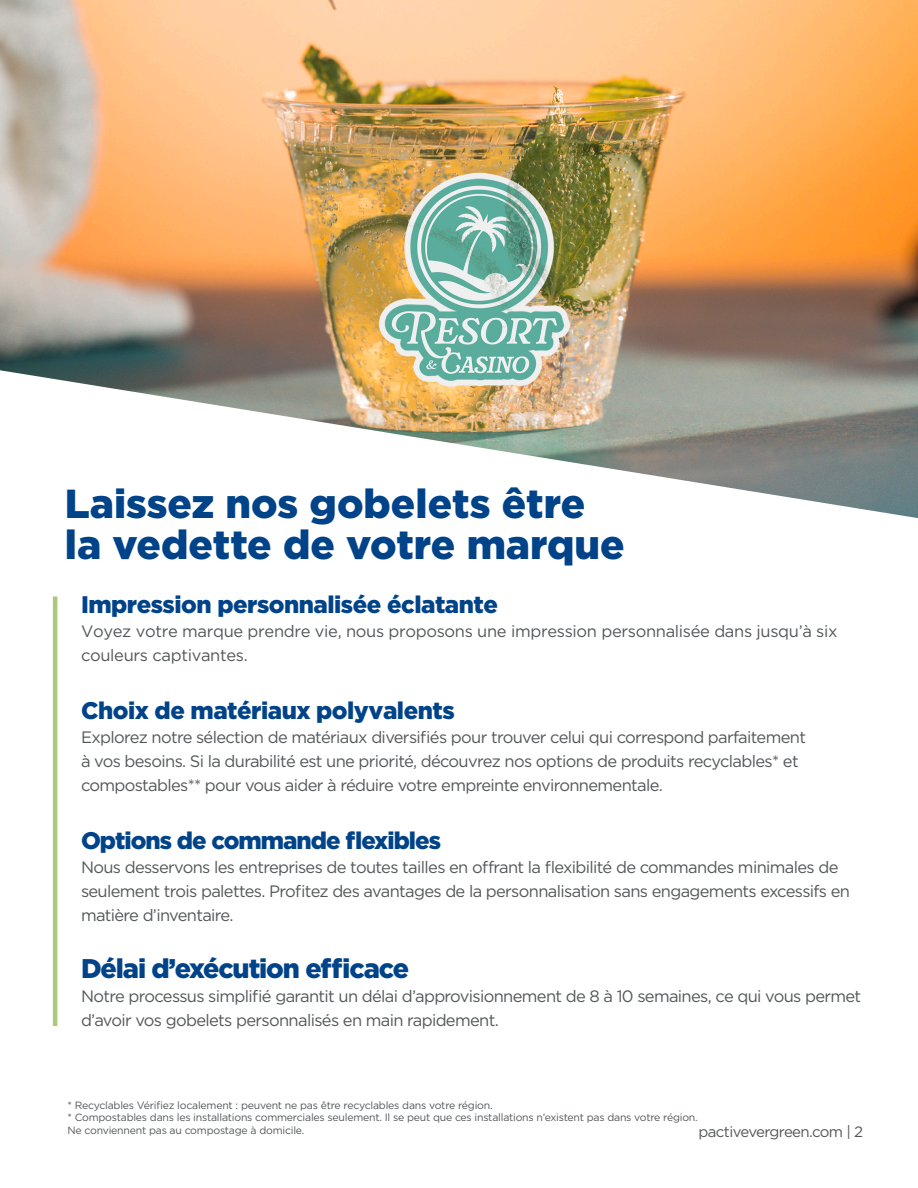
<style>
.page{position:relative;width:918px;height:1188px;background:#fff}
.page>*{position:absolute;margin:0;border:0;box-sizing:border-box;transform-origin:0 0}
.t1{font:900 40.5px/40.5px "Gotham";color:#004389}
.Updated_Body_Copy{font:900 27px "Gotham";letter-spacing:-.04em;color:#004389}
.Updated_Sub_Headline{font:900 24px "Gotham";letter-spacing:-.02em;color:#004389}
.Updated_Body_Copy-2{font:900 24px "Gotham";letter-spacing:-.04em;color:#004389}
.Updated_Body_Copy-3{font:16.5px/24px "Gotham";letter-spacing:-.04em;color:#545759}
.Updated_Sub_Headline-2{font:16.5px/24px "Gotham";letter-spacing:-.02em;color:#545759}
.Footer_URL{font:15px "Gotham";letter-spacing:-.04em;color:#545759}
.Section_Headline{font:10.5px/12.6px "Gotham";letter-spacing:-.02em;color:#545759}
</style>
<div class="page">
<img style="left:0;top:0;width:918px;height:518px">
<hr style="left:53px;top:596px;width:4px;height:430px;background:#acc87a">
<p class="t1" style="left:65px;top:483px;width:561px">Laissez nos gobelets être la vedette de votre marque</p>
<p class="Updated_Sub_Headline" style="left:81px;top:588px;width:418px">Impression personnalisée éclatante</p>
<p class="Updated_Sub_Headline-2" style="left:81px;top:619px;width:758px">Voyez votre marque prendre vie, nous proposons une impression personnalisée dans jusqu’à six couleurs captivantes.</p>
<p class="Updated_Sub_Headline" style="left:81px;top:694px;width:375px">Choix de matériaux polyvalents</p>
<p class="Updated_Body_Copy-3" style="left:81px;top:725px;width:727px">Explorez notre sélection de matériaux diversifiés pour trouver celui qui correspond parfaitement à vos besoins. Si la durabilité est une priorité, découvrez nos options de produits recyclables* et compostables** pour vous aider à réduire votre empreinte environnementale.</p>
<p class="Updated_Body_Copy-2" style="left:81px;top:824px;width:362px">Options de commande flexibles</p>
<p class="Updated_Body_Copy-3" style="left:81px;top:855px;width:771px">Nous desservons les entreprises de toutes tailles en offrant la flexibilité de commandes minimales de seulement trois palettes. Profitez des avantages de la personnalisation sans engagements excessifs en matière d’inventaire.</p>
<p class="Updated_Body_Copy" style="left:81px;top:950px;width:330px">Délai d’exécution efficace</p>
<p class="Updated_Body_Copy-3" style="left:81px;top:984px;width:782px">Notre processus simplifié garantit un délai d’approvisionnement de 8 à 10 semaines, ce qui vous permet d’avoir vos gobelets personnalisés en main rapidement.</p>
<p class="Section_Headline" style="left:68px;top:1099px;width:427px">* Recyclables Vérifiez localement : peuvent ne pas être recyclables dans votre région.</p>
<p class="Section_Headline" style="left:68px;top:1111px;width:632px">* Compostables dans les installations commerciales seulement. Il se peut que ces installations n’existent pas dans votre région.<br>Ne conviennent pas au compostage à domicile.</p>
<p class="Footer_URL" style="left:698px;top:1122px;width:166px">pactivevergreen.com | 2</p>
</div>
